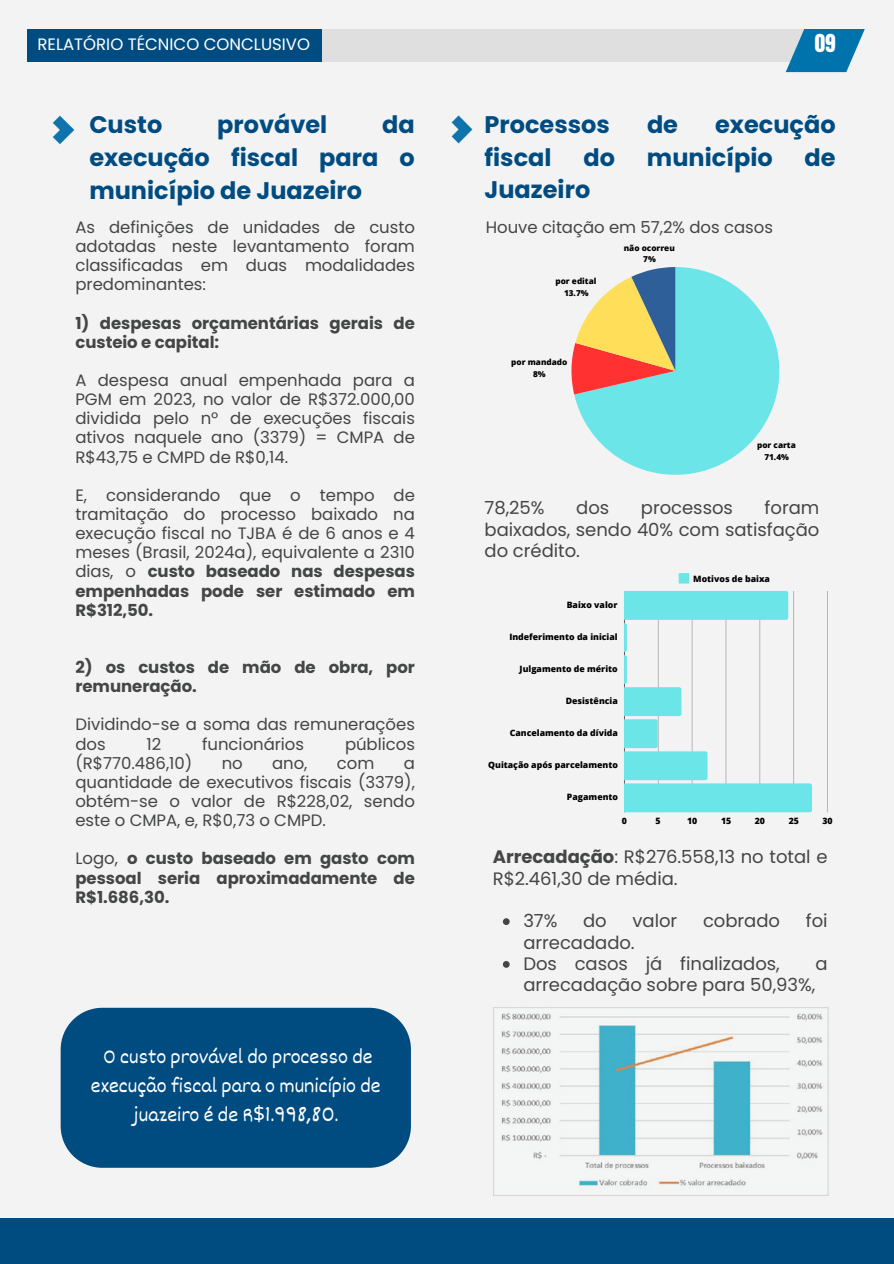
<style>
.page{position:relative;width:894px;height:1264px;background:#fff}
.page>*{position:absolute;margin:0;border:0;box-sizing:border-box;transform-origin:0 0}
.t1{font:700 24px/32.7px "Poppins";color:#004c81;text-align:justify}
.t2{font:21px/29.2px "Dekko";color:#fff;text-align:center}
.t3{font:21px "Anton";color:#fff}
.t4{font:18px/21.3px "Poppins";color:#444545;text-align:justify}
.t5{font:16.5px/19.2px "Poppins";color:#444545;text-align:justify}
.t6{font:700 16.5px/19.2px "Poppins";color:#444545}
.t7{font:16.5px "Poppins";color:#fff}
.t8{font:800 8.7px "Open Sans";color:#000}
.t9{font:800 8.25px/12.3px "Open Sans";color:#000;text-align:center}
.s1{font-weight:700}
.s2{font-weight:400}
.s3{font-family:"Noto Sans"}
</style>
<div class="page">
<div style="left:0;top:0;width:893px;height:1263px;background:#f3f3f3"></div>
<div style="left:293px;top:29px;width:541px;height:33px;background:#dfdfdf"></div>
<svg style="left:785px;top:29px;width:79px;height:43px"></svg>
<div style="left:27px;top:29px;width:294px;height:33px;background:#004c81"></div>
<img style="left:451px;top:115px;width:22px;height:29px">
<img style="left:52px;top:115px;width:23px;height:30px">
<div style="left:61px;top:1007px;width:349px;height:160px;background:#004c81"></div>
<svg style="left:571px;top:267px;width:208px;height:208px"></svg>
<svg style="left:678px;top:573px;width:11px;height:10px"></svg>
<svg style="left:624px;top:591px;width:187px;height:221px"></svg>
<svg style="left:502px;top:918px;width:7px;height:7px"></svg>
<svg style="left:502px;top:961px;width:7px;height:6px"></svg>
<img style="left:493px;top:1007px;width:335px;height:188px">
<div style="left:0;top:1218px;width:893px;height:45px;background:#004c81"></div>
<p class="t7" style="left:38px;top:33px;width:274px">RELATÓRIO TÉCNICO CONCLUSIVO</p>
<p class="t3" style="left:814px;top:28px;width:22px">09</p>
<h2 class="t1" style="left:89px;top:109px;width:74px">Custo</h2>
<h2 class="t1" style="left:217px;top:109px;width:112px">provável</h2>
<h2 class="t1" style="left:89px;top:109px;width:327px;text-indent:293px">da execução fiscal para o município de Juazeiro</h2>
<p class="t1" style="left:484px;top:108px;width:127px">Processos</p>
<p class="t1" style="left:646px;top:108px;width:33px">de</p>
<p class="t1" style="left:715px;top:108px;width:122px">execução</p>
<p class="t1" style="left:484px;top:141px;width:68px">fiscal</p>
<p class="t1" style="left:583px;top:141px;width:33px">do</p>
<p class="t1" style="left:646px;top:141px;width:127px">município</p>
<p class="t1" style="left:804px;top:141px;width:33px">de</p>
<p class="t1" style="left:484px;top:174px;width:107px">Juazeiro</p>
<p class="t5" style="left:75px;top:217px;width:341px">As definições de unidades de custo</p>
<h1 class="t5" style="left:485px;top:217px;width:288px">Houve citação em 57,2% dos casos</h1>
<p class="t5" style="left:75px;top:237px;width:341px">adotadas neste levantamento foram classificadas em duas modalidades predominantes:</p>
<h4 class="t6" style="left:75px;top:313px;width:341px">1) despesas orçamentárias gerais de custeio e capital:</h4>
<p class="t5" style="left:75px;top:370px;width:341px">A despesa anual empenhada para a PGM em 2023, no valor de R$372.000,00 dividida pelo nº de execuções fiscais ativos naquele ano (3379) = CMPA de R$43,75 e CMPD de R$0,14.</p>
<p class="t5" style="left:75px;top:485px;width:341px">E, considerando que o tempo de tramitação do processo baixado na execução fiscal no TJBA é de 6 anos e 4 meses (Brasil, 2024a), equivalente a 2310 dias, o <span class="s1">custo baseado nas despesas empenhadas pode ser estimado em R$312,50.</span></p>
<h4 class="t6" style="left:75px;top:657px;width:341px">2) os custos de mão de obra, por remuneração.</h4>
<p class="t5" style="left:75px;top:715px;width:341px">Dividindo-se a soma das remunerações dos</p>
<p class="t9" style="left:623px;top:243px;width:53px;line-height:10.6px">não ocorreu<br>7%</p>
<p class="t9" style="left:555px;top:274px;width:42px">por edital<br>13.7%</p>
<p class="t9" style="left:511px;top:355px;width:58px">por mandado<br>8%</p>
<p class="t9" style="left:756px;top:438px;width:40px">por carta<br>71.4%</p>
<h1 class="t4" style="left:484px;top:497px;width:336px;text-indent:280px">foram baixados, sendo 40% com satisfação do crédito.</h1>
<p class="t8" style="left:693px;top:572px;width:78px">Motivos de baixa</p>
<h1 class="t4" style="left:484px;top:497px;width:61px">78,25%</h1>
<h1 class="t4" style="left:576px;top:497px;width:35px">dos</h1>
<h1 class="t4" style="left:640px;top:497px;width:93px">processos</h1>
<p class="t8" style="left:566px;top:598px;width:52px">Baixo valor</p>
<p class="t8" style="left:509px;top:630px;width:110px">Indeferimento da inicial</p>
<p class="t8" style="left:519px;top:662px;width:100px">Julgamento de mérito</p>
<p class="t8" style="left:565px;top:694px;width:54px">Desistência</p>
<p class="t8" style="left:509px;top:726px;width:110px">Cancelamento da dívida</p>
<p class="t8" style="left:488px;top:759px;width:131px">Quitação após parcelamento</p>
<p class="t8" style="left:566px;top:791px;width:53px">Pagamento</p>
<p class="t5" style="left:146px;top:734px;width:16px">12</p>
<p class="t5" style="left:202px;top:734px;width:103px">funcionários</p>
<p class="t5" style="left:345px;top:734px;width:71px">públicos</p>
<p class="t5" style="left:75px;top:753px;width:118px">(R$770.486,10)</p>
<p class="t5" style="left:222px;top:753px;width:23px">no</p>
<p class="t5" style="left:272px;top:753px;width:37px">ano,</p>
<p class="t5" style="left:337px;top:753px;width:39px">com</p>
<p class="t5" style="left:75px;top:753px;width:341px;text-indent:328px">a quantidade de executivos fiscais (3379), obtém-se o valor de R$228,02, sendo este o CMPA, e, R$0,73 o CMPD.</p>
<p class="t6" style="left:75px;top:849px;width:341px;text-align:justify"><span class="s2">Logo,</span> o custo baseado em gasto com pessoal seria aproximadamente de R$1.686,30.</p>
<p class="t8" style="left:621px;top:814px;width:7px">0</p>
<p class="t8" style="left:655px;top:814px;width:7px">5</p>
<p class="t8" style="left:687px;top:814px;width:12px">10</p>
<p class="t8" style="left:720px;top:814px;width:12px">15</p>
<p class="t8" style="left:754px;top:814px;width:12px">20</p>
<p class="t8" style="left:788px;top:814px;width:12px">25</p>
<p class="t8" style="left:822px;top:814px;width:12px">30</p>
<p class="t4" style="left:492px;top:846px;width:336px"><span class="s1">Arrecadação</span>: R$276.558,13 no total e<br>R$2.461,30 de média.</p>
<p class="t4" style="left:523px;top:910px;width:36px">37%</p>
<p class="t4" style="left:583px;top:910px;width:25px">do</p>
<p class="t4" style="left:632px;top:910px;width:46px">valor</p>
<p class="t4" style="left:702px;top:910px;width:78px">cobrado</p>
<p class="t4" style="left:805px;top:910px;width:23px">foi</p>
<p class="t4" style="left:523px;top:931px;width:113px">arrecadado.</p>
<p class="t4" style="left:523px;top:953px;width:258px">Dos casos já finalizados,</p>
<p class="t4" style="left:815px;top:953px;width:14px">a</p>
<p class="t4" style="left:523px;top:974px;width:293px">arrecadação sobre para 50,93%,</p>
<h3 class="t2" style="left:91px;top:1041px;width:291px">O custo provável do processo de execução fiscal para o município de juazeiro é de R<span class="s3">$</span>1.998,80.</h3>
</div>
